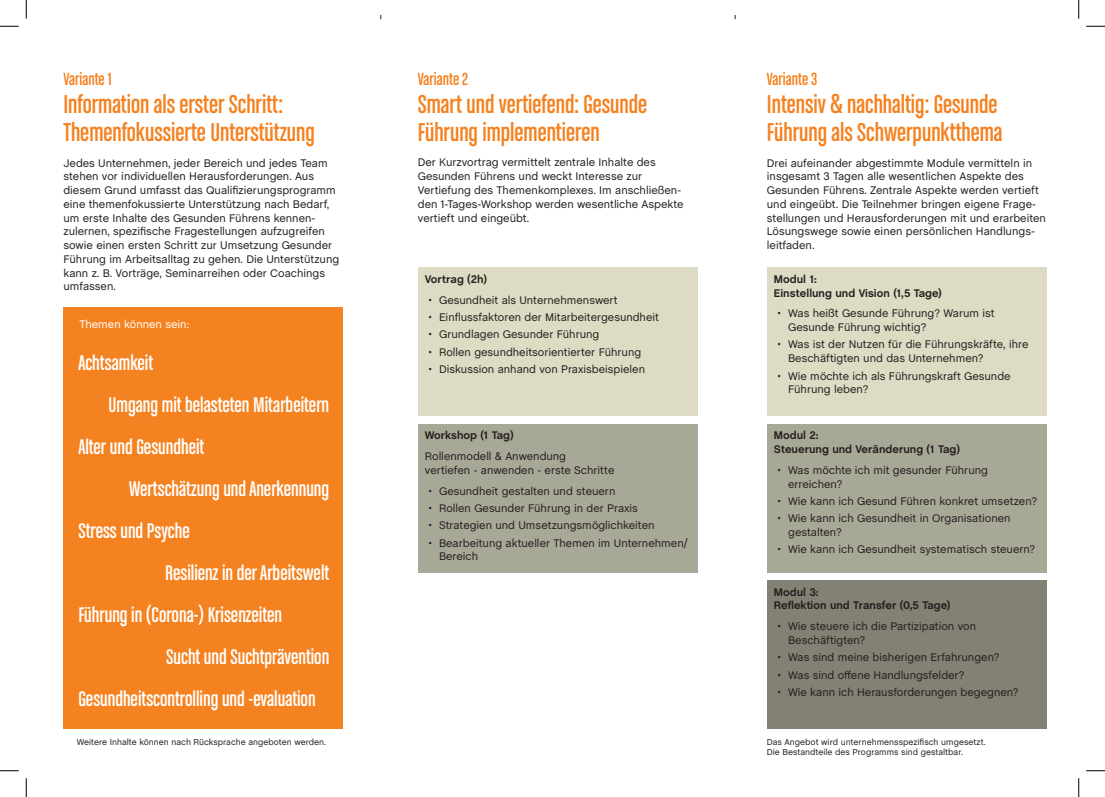
<style>
.page{position:relative;width:1105px;height:797px;background:#fff}
.page>*{position:absolute;margin:0;border:0;box-sizing:border-box;transform-origin:0 0}
.t1{font:condensed 27.5px/27.5px "Chalet";color:#f58220}
.t2{font:condensed 22.5px/42px "Chalet";color:#fff}
.t3{font:condensed 18.75px "Chalet";color:#f58220}
.t4{font:11.25px/13.8px "Chalet";color:#231f20}
.t5{font:700 11.25px/13.8px "Chalet";color:#231f20}
.t6{font:11.25px "Chalet";color:#fff}
.t7{font:8.75px/10px "Chalet";color:#231f20}
</style>
<div class="page">
<div style="left:767px;top:267px;width:280px;height:149px;background:#dddbc3"></div>
<div style="left:767px;top:424px;width:280px;height:148px;background:#a8a896"></div>
<div style="left:767px;top:580px;width:280px;height:149px;background:#828173"></div>
<div style="left:418px;top:267px;width:280px;height:149px;background:#dddbc3"></div>
<div style="left:418px;top:424px;width:280px;height:148px;background:#a8a896"></div>
<div style="left:63px;top:307px;width:280px;height:421px;background:#f58220"></div>
<svg style="left:0;top:25px;width:19px;height:2px"></svg>
<svg style="left:1086px;top:25px;width:19px;height:2px"></svg>
<svg style="left:0;top:770px;width:19px;height:1px"></svg>
<svg style="left:1086px;top:770px;width:19px;height:1px"></svg>
<svg style="left:25px;top:0;width:2px;height:19px"></svg>
<svg style="left:25px;top:778px;width:2px;height:19px"></svg>
<svg style="left:1078px;top:0;width:1px;height:19px"></svg>
<svg style="left:1078px;top:778px;width:1px;height:19px"></svg>
<h3 class="t3" style="left:63px;top:69px;width:50px">Variante 1</h3>
<h1 class="t1" style="left:63px;top:90px;width:253px">Information als erster Schritt:<br>Themenfokussierte Unterstützung</h1>
<p class="t4" style="left:63px;top:155px;width:277px">Jedes Unternehmen, jeder Bereich und jedes Team stehen vor individuellen Herausforderungen. Aus diesem Grund umfasst das Qualifizierungsprogramm eine themenfokussierte Unterstützung nach Bedarf, um erste Inhalte des Gesunden Führens kennen&shy;zulernen, spezifische Fragestellungen aufzugreifen sowie einen ersten Schritt zur Umsetzung Gesunder Führung im Arbeitsalltag zu gehen. Die Unterstützung kann z. B. Vorträge, Seminarreihen oder Coachings umfassen.</p>
<p class="t6" style="left:79px;top:315px;width:111px">Themen können sein:</p>
<h2 class="t2" style="left:109px;top:341px;width:222px;text-indent:-30px">Achtsamkeit<br>Umgang mit belasteten Mitarbeitern</h2>
<h2 class="t2" style="left:78px;top:425px;width:127px">Alter und Gesundheit</h2>
<h2 class="t2" style="left:129px;top:467px;width:202px">Wertschätzung und Anerkennung</h2>
<h2 class="t2" style="left:78px;top:509px;width:113px">Stress und Psyche</h2>
<h2 class="t2" style="left:78px;top:551px;width:252px;text-indent:87px">Resilienz in der Arbeitswelt<br>Führung in (Corona-) Krisenzeiten</h2>
<h2 class="t2" style="left:166px;top:635px;width:165px">Sucht und Suchtprävention</h2>
<h2 class="t2" style="left:78px;top:677px;width:239px">Gesundheitscontrolling und -evaluation</h2>
<p class="t7" style="left:77px;top:736px;width:251px">Weitere Inhalte können nach Rücksprache angeboten werden.</p>
<h3 class="t3" style="left:418px;top:69px;width:52px">Variante 2</h3>
<h1 class="t1" style="left:418px;top:90px;width:231px">Smart und vertiefend: Gesunde<br>Führung implementieren</h1>
<p class="t4" style="left:418px;top:155px;width:267px">Der Kurzvortrag vermittelt zentrale Inhalte des Gesunden Führens und weckt Interesse zur Vertiefung des Themenkomplexes. Im anschließen&shy;den 1-Tages-Workshop werden wesentliche Aspekte vertieft und eingeübt.</p>
<p class="t5" style="left:425px;top:273px;width:64px">Vortrag (2h)</p>
<p class="t4" style="left:428px;top:292px;width:191px">• Gesundheit als Unternehmenswert</p>
<p class="t4" style="left:428px;top:309px;width:232px">• Einflussfaktoren der Mitarbeitergesundheit</p>
<p class="t4" style="left:428px;top:326px;width:172px">• Grundlagen Gesunder Führung</p>
<p class="t4" style="left:428px;top:344px;width:214px">• Rollen gesundheitsorientierter Führung</p>
<p class="t4" style="left:428px;top:361px;width:218px">• Diskussion anhand von Praxisbeispielen</p>
<p class="t5" style="left:425px;top:429px;width:90px">Workshop (1 Tag)</p>
<p class="t4" style="left:425px;top:448px;width:191px">Rollenmodell &amp; Anwendung<br>vertiefen - anwenden - erste Schritte</p>
<p class="t4" style="left:428px;top:483px;width:188px">• Gesundheit gestalten und steuern</p>
<p class="t4" style="left:428px;top:500px;width:211px">• Rollen Gesunder Führung in der Praxis</p>
<p class="t4" style="left:428px;top:517px;width:228px">• Strategien und Umsetzungsmöglichkeiten</p>
<p class="t4" style="left:439px;top:535px;width:250px;text-indent:-11px">• Bearbeitung aktueller Themen im Unternehmen/<br>Bereich</p>
<h3 class="t3" style="left:767px;top:69px;width:52px">Variante 3</h3>
<h1 class="t1" style="left:767px;top:90px;width:237px">Intensiv &amp; nachhaltig: Gesunde<br>Führung als Schwerpunktthema</h1>
<p class="t4" style="left:767px;top:155px;width:281px">Drei aufeinander abgestimmte Module vermitteln in insgesamt 3 Tagen alle wesentlichen Aspekte des Gesunden Führens. Zentrale Aspekte werden vertieft und eingeübt. Die Teilnehmer bringen eigene Frage&shy;stellungen und Herausforderungen mit und erarbeiten Lösungswege sowie einen persönlichen Handlungs&shy;leitfaden.</p>
<p class="t5" style="left:774px;top:273px;width:169px">Modul 1:<br>Einstellung und Vision (1,5 Tage)</p>
<p class="t4" style="left:788px;top:306px;width:208px;text-indent:-11px">• Was heißt Gesunde Führung? Warum ist<br>Gesunde Führung wichtig?</p>
<p class="t4" style="left:788px;top:337px;width:242px;text-indent:-11px">• Was ist der Nutzen für die Führungskräfte, ihre<br>Beschäftigten und das Unternehmen?</p>
<p class="t4" style="left:788px;top:368px;width:224px;text-indent:-11px">• Wie möchte ich als Führungskraft Gesunde<br>Führung leben?</p>
<p class="t5" style="left:774px;top:429px;width:187px">Modul 2:<br>Steuerung und Veränderung (1 Tag)</p>
<p class="t4" style="left:788px;top:462px;width:201px;text-indent:-11px">• Was möchte ich mit gesunder Führung erreichen?</p>
<p class="t4" style="left:777px;top:493px;width:261px">• Wie kann ich Gesund Führen konkret umsetzen?</p>
<p class="t4" style="left:788px;top:510px;width:224px;text-indent:-11px">• Wie kann ich Gesundheit in Organisationen gestalten?</p>
<p class="t4" style="left:777px;top:541px;width:259px">• Wie kann ich Gesundheit systematisch steuern?</p>
<p class="t5" style="left:774px;top:585px;width:178px">Modul 3:<br>Reflektion und Transfer (0,5 Tage)</p>
<p class="t4" style="left:788px;top:618px;width:189px;text-indent:-11px">• Wie steuere ich die Partizipation von<br>Beschäftigten?</p>
<p class="t4" style="left:777px;top:649px;width:223px">• Was sind meine bisherigen Erfahrungen?</p>
<p class="t4" style="left:777px;top:667px;width:189px">• Was sind offene Handlungsfelder?</p>
<p class="t4" style="left:777px;top:684px;width:243px">• Wie kann ich Herausforderungen begegnen?</p>
<p class="t7" style="left:767px;top:736px;width:220px">Das Angebot wird unternehmensspezifisch umgesetzt.<br>Die Bestandteile des Programms sind gestaltbar.</p>
</div>
